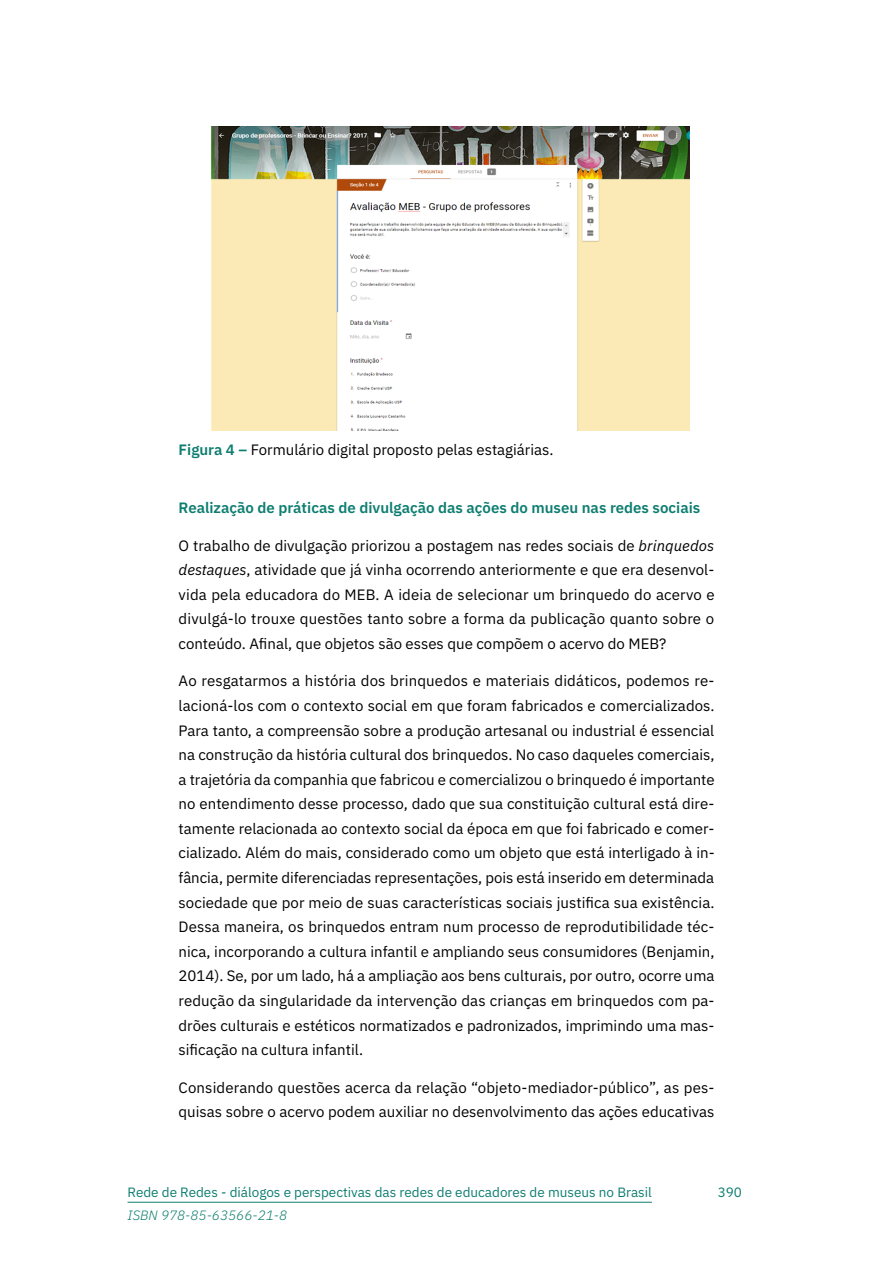
<style>
.page{position:relative;width:893px;height:1263px;background:#fff}
.page>*{position:absolute;margin:0;border:0;box-sizing:border-box;transform-origin:0 0}
.t1{font:15px/24.6px "IBM Plex Sans";color:#000;text-align:justify}
.t2{font:600 15px "IBM Plex Sans";color:#0d7d70}
.t3{font:13.5px "IBM Plex Sans";color:#0d7d70}
.t4{font:italic 300 13.5px "IBM Plex Sans";color:#0d7d70}
.s1{font-weight:600;color:#0d7d70}
.s2{font-style:italic}
</style>
<div class="page">
<hr style="left:128px;top:1202px;width:524px;height:1px;background:#0d7d70">
<img style="left:210px;top:127px;width:479px;height:303px">
<p class="t1" style="left:179px;top:436px;width:376px"><span class="s1">Figura 4 –</span> Formulário digital proposto pelas estagiárias.</p>
<p class="t2" style="left:179px;top:496px;width:523px">Realização de práticas de divulgação das ações do museu nas redes sociais</p>
<p class="t1" style="left:179px;top:532px;width:537px">O trabalho de divulgação priorizou a postagem nas redes sociais de <span class="s2">brinquedos destaques</span>, atividade que já vinha ocorrendo anteriormente e que era desenvol&shy;vida pela educadora do MEB. A ideia de selecionar um brinquedo do acervo e divulgá-lo trouxe questões tanto sobre a forma da publicação quanto sobre o conteúdo. Afinal, que objetos são esses que compõem o acervo do MEB?</p>
<p class="t1" style="left:179px;top:667px;width:538px">Ao resgatarmos a história dos brinquedos e materiais didáticos, podemos re&shy;lacioná-los com o contexto social em que foram fabricados e comercializados.<br>Para tanto, a compreensão sobre a produção artesanal ou industrial é essencial na construção da história cultural dos brinquedos. No caso daqueles comerciais, a trajetória da companhia que fabricou e comercializou o brinquedo é importante no entendimento desse processo, dado que sua constituição cultural está dire&shy;tamente relacionada ao contexto social da época em que foi fabricado e comer&shy;cializado. Além do mais, considerado como um objeto que está interligado à in&shy;fância, permite diferenciadas representações, pois está inserido em determinada sociedade que por meio de suas características sociais justifica sua existência.<br>Dessa maneira, os brinquedos entram num processo de reprodutibilidade téc&shy;nica, incorporando a cultura infantil e ampliando seus consumidores (Benjamin, 2014). Se, por um lado, há a ampliação aos bens culturais, por outro, ocorre uma redução da singularidade da intervenção das crianças em brinquedos com pa&shy;drões culturais e estéticos normatizados e padronizados, imprimindo uma mas&shy;sificação na cultura infantil.</p>
<p class="t1" style="left:179px;top:1074px;width:537px">Considerando questões acerca da relação “objeto-mediador-público”, as pes&shy;quisas sobre o acervo podem auxiliar no desenvolvimento das ações educativas</p>
<p class="t3" style="left:128px;top:1182px;width:526px">Rede de Redes - diálogos e perspectivas das redes de educadores de museus no Brasil</p>
<p class="t4" style="left:128px;top:1205px;width:161px">ISBN 978-85-63566-21-8</p>
<p class="t3" style="left:718px;top:1182px;width:26px">390</p>
</div>
